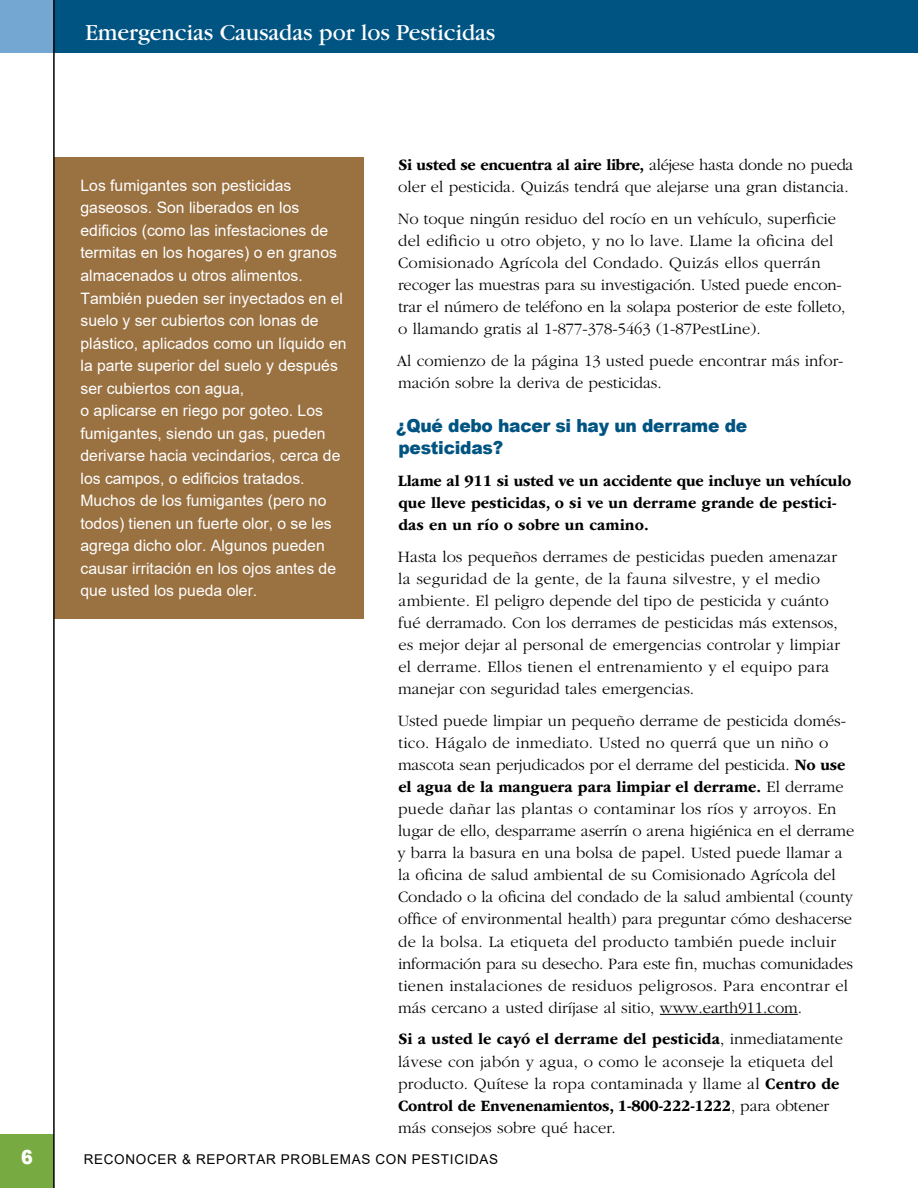
<style>
.page{position:relative;width:918px;height:1188px;background:#fff}
.page>*{position:absolute;margin:0;border:0;box-sizing:border-box;transform-origin:0 0}
.t1{font:24px "Garamond";color:#fff}
.t2{font:900 19.5px "Arial";color:#fff;scale:.9 1}
.t3{font:900 18px/22px "Arial";letter-spacing:-.015em;color:#005482;scale:.95 1}
.t4{font:300 16.5px/22px "Garamond";color:#000}
.t5{font:700 16.5px/22px "ITC Garamond Std";color:#000;scale:.95 1}
.t6{font:15.75px/22.5px "Arial";color:#fff}
.t7{font:13.5px "Arial";letter-spacing:.05em;color:#000}
.s1{font-family:"ITC Garamond Std";font-weight:700}
.s2{font-family:"Garamond";font-weight:300}
.s3{font-family:"Arial";font-weight:400;font-size:15.75px;color:#fff}
</style>
<div class="page">
<div style="left:54px;top:0;width:864px;height:53px;background:#005482"></div>
<div style="left:0;top:0;width:54px;height:53px;background:#75a7d3"></div>
<div style="left:0;top:1134px;width:54px;height:54px;background:#78aa42"></div>
<div style="left:54px;top:158px;width:310px;height:462px;background:#9a7141"></div>
<hr style="left:53px;top:0;width:2px;height:1188px;background:#000">
<hr style="left:660px;top:1014px;width:138px;height:1px;background:#000">
<p class="t2" style="left:21px;top:1143px;width:15px">6</p>
<h1 class="t1" style="left:85px;top:20px;width:412px">Emergencias Causadas por los Pesticidas</h1>
<p class="t6" style="left:81px;top:174px;width:268px">Los fumigantes son pesticidas gaseosos. Son liberados en los edificios (como las infestaciones de termitas en los hogares) o en granos almacenados u otros alimentos.<br>También pueden ser inyectados en el suelo y ser cubiertos con lonas de plástico, aplicados como un líquido en la parte superior del suelo y después ser cubiertos con agua,<br>o aplicarse en riego por goteo. Los fumigantes, siendo un gas, pueden derivarse hacia vecindarios, cerca de los campos, o edificios tratados.<br>Muchos de los fumigantes (pero no todos) tienen un fuerte olor, o se les agrega dicho olor. Algunos pueden causar irritación en los ojos antes de que usted los pueda oler.</p>
<p class="t4" style="left:398px;top:154px;width:457px"><span class="s1">Si usted se encuentra al aire libre,</span> aléjese hasta donde no pueda oler el pesticida. Quizás tendrá que alejarse una gran distancia.</p>
<p class="t4" style="left:398px;top:208px;width:449px">No toque ningún residuo del rocío en un vehículo, superfcie del edifcio u otro objeto, y no lo lave. Llame la ofcina del Comisionado Agrícola del Condado. Quizás ellos querrán recoger las muestras para su investigación. Usted puede encon&shy;trar el número de teléfono en la solapa posterior de este folleto, o llamando gratis al 1-877-378-5463 (1-87PestLine).</p>
<p class="t4" style="left:397px;top:350px;width:448px">Al comienzo de la página 13 usted puede encontrar más infor&shy;mación sobre la deriva de pesticidas.</p>
<h3 class="t3" style="left:396px;top:414px;width:371px">¿Qué debo hacer si hay un derrame de pesticidas?</h3>
<p class="t5" style="left:398px;top:470px;width:479px">Llame al 911 si usted ve un accidente que incluye un vehículo que lleve pesticidas, o si ve un derrame grande de pestici&shy;das en un río o sobre un camino.</p>
<p class="t4" style="left:398px;top:546px;width:444px">Hasta los pequeños derrames de pesticidas pueden amenazar la seguridad de la gente, de la fauna silvestre, y el medio ambiente. El peligro depende del tipo de pesticida y cuánto fué derramado. Con los derrames de pesticidas más extensos, es mejor dejar al personal de emergencias controlar y limpiar el derrame. Ellos tienen el entrenamiento y el equipo para manejar con seguridad tales emergencias.</p>
<p class="t4" style="left:398px;top:710px;width:450px">Usted puede limpiar un pequeño derrame de pesticida domés&shy;tico. Hágalo de inmediato. Usted no querrá que un niño o mascota sean perjudicados por el derrame del pesticida. <span class="s1">No use</span></p>
<p class="t5" style="left:398px;top:776px;width:470px">el agua de la manguera para limpiar el derrame. <span class="s2">El derrame</span></p>
<p class="t4" style="left:397px;top:798px;width:458px">puede dañar las plantas o contaminar los ríos y arroyos. En lugar de ello, desparrame aserrín o arena higiénica en el derrame y barra la basura en una bolsa de papel. Usted puede llamar a la ofcina de salud ambiental de su Comisionado Agrícola del Condado o la ofcina del condado de la salud ambiental (county offce of environmental health) para preguntar cómo deshacerse de la bolsa. La etiqueta del producto también puede incluir información para su desecho. Para este fn, muchas comunidades tienen instalaciones de residuos peligrosos. Para encontrar el más cercano a usted diríjase al sitio, www.earth911.com.</p>
<p class="t5" style="left:398px;top:1028px;width:469px">Si a usted le cayó el derrame del pesticida<span class="s2">, inmediatamente</span></p>
<p class="t4" style="left:398px;top:1051px;width:443px">lávese con jabón y agua, o como le aconseje la etiqueta del producto. Quítese la ropa contaminada y llame al <span class="s1">Centro de</span></p>
<p class="t5" style="left:398px;top:1094px;width:455px">Control de Envenenamientos, 1-800-222-1222<span class="s2">, para obtener</span></p>
<p class="t4" style="left:398px;top:1117px;width:223px">más consejos sobre qué hacer.<span class="s3">.</span></p>
<p class="t7" style="left:84px;top:1150px;width:416px">RECONOCER &amp; REPORTAR PROBLEMAS CON PESTICIDAS</p>
</div>
